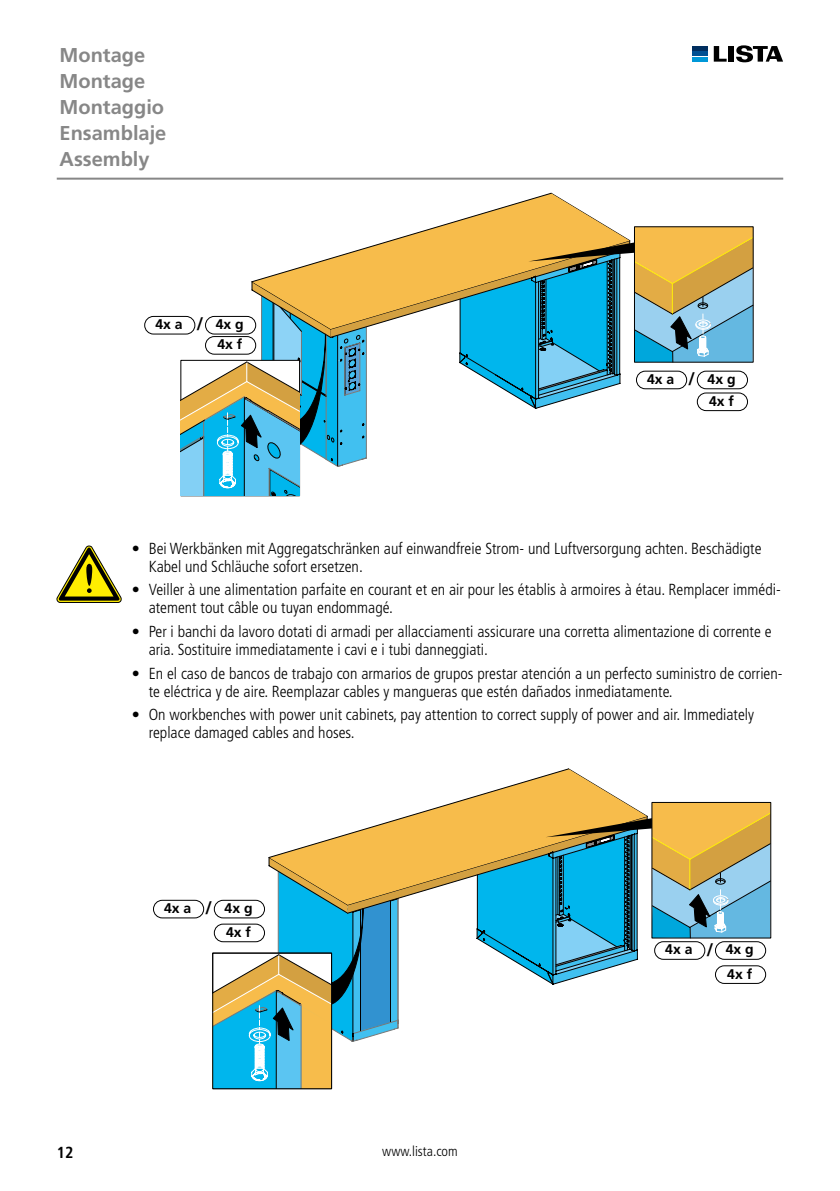
<style>
.page{position:relative;width:840px;height:1191px;background:#fff}
.page>*{position:absolute;margin:0;border:0;box-sizing:border-box;transform-origin:0 0}
.t1{font:700 20px/26px "Frutiger LT Std";color:#878787}
.t2{font:300 condensed 16px/18px "Frutiger LT Std";color:#000}
.t3{font:700 condensed 16px "Frutiger LT Std";color:#000}
.t4{font:700 14px "Frutiger LT Std";color:#000}
.t5{font:300 condensed 14px "Frutiger LT Std";color:#000}
.s1{font-size:18px}
</style>
<div class="page">
<hr style="left:57px;top:178px;width:725px;height:2px;background:#878787">
<hr style="left:692px;top:46px;width:15px;height:4px;background:#002e5f">
<hr style="left:692px;top:52px;width:15px;height:4px;background:#005092">
<div style="left:692px;top:57px;width:15px;height:5px;background:#0098d8"></div>
<svg style="left:713px;top:46px;width:13px;height:16px"></svg>
<div style="left:727px;top:46px;width:6px;height:16px;background:#000"></div>
<svg style="left:736px;top:45px;width:46px;height:17px"></svg>
<svg style="left:181px;top:193px;width:572px;height:303px"></svg>
<svg style="left:212px;top:768px;width:558px;height:320px"></svg>
<svg style="left:57px;top:546px;width:64px;height:56px"></svg>
<div style="left:214px;top:924px;width:50px;height:17px;background:#fff;border-radius:9px"></div>
<div style="left:214px;top:924px;width:50px;height:18px;border:1px solid #000;border-radius:9px"></div>
<div style="left:145px;top:316px;width:50px;height:18px;background:#fff;border-radius:9px"></div>
<div style="left:144px;top:316px;width:51px;height:18px;border:1px solid #000;border-radius:9px"></div>
<div style="left:205px;top:316px;width:50px;height:18px;background:#fff;border-radius:9px"></div>
<div style="left:205px;top:316px;width:51px;height:18px;border:1px solid #000;border-radius:9px"></div>
<div style="left:636px;top:371px;width:50px;height:18px;background:#fff;border-radius:9px"></div>
<div style="left:636px;top:371px;width:50px;height:18px;border:1px solid #000;border-radius:9px"></div>
<div style="left:697px;top:371px;width:50px;height:18px;background:#fff;border-radius:9px"></div>
<div style="left:696px;top:371px;width:51px;height:18px;border:1px solid #000;border-radius:9px"></div>
<div style="left:654px;top:941px;width:50px;height:18px;background:#fff;border-radius:9px"></div>
<div style="left:654px;top:941px;width:50px;height:18px;border:1px solid #000;border-radius:9px"></div>
<div style="left:715px;top:941px;width:50px;height:18px;background:#fff;border-radius:9px"></div>
<div style="left:714px;top:941px;width:51px;height:18px;border:1px solid #000;border-radius:9px"></div>
<div style="left:153px;top:900px;width:51px;height:18px;border:1px solid #000;border-radius:9px"></div>
<div style="left:214px;top:900px;width:50px;height:18px;background:#fff;border-radius:9px"></div>
<div style="left:214px;top:900px;width:50px;height:18px;border:1px solid #000;border-radius:9px"></div>
<div style="left:715px;top:965px;width:50px;height:18px;background:#fff;border-radius:9px"></div>
<div style="left:714px;top:965px;width:51px;height:18px;border:1px solid #000;border-radius:9px"></div>
<div style="left:697px;top:393px;width:50px;height:17px;background:#fff;border-radius:9px"></div>
<div style="left:696px;top:393px;width:51px;height:18px;border:1px solid #000;border-radius:9px"></div>
<div style="left:205px;top:336px;width:50px;height:18px;background:#fff;border-radius:9px"></div>
<div style="left:205px;top:336px;width:51px;height:18px;border:1px solid #000;border-radius:9px"></div>
<p class="t1" style="left:60px;top:42px;width:108px">Montage<br>Montage<br>Montaggio<br>Ensamblaje<br>Assembly</p>
<p class="t4" style="left:155px;top:316px;width:90px">4x a <span class="s1">/</span> 4x g</p>
<p class="t4" style="left:217px;top:336px;width:26px">4x f</p>
<p class="t4" style="left:646px;top:371px;width:90px">4x a <span class="s1">/</span> 4x g</p>
<p class="t4" style="left:708px;top:393px;width:26px">4x f</p>
<p class="t2" style="left:149px;top:539px;width:614px;text-indent:-17px">• Bei Werkbänken mit Aggregatschränken auf einwandfreie Strom- und Luftversorgung achten. Beschädigte<br>Kabel und Schläuche sofort ersetzen.</p>
<p class="t2" style="left:149px;top:581px;width:633px;text-indent:-17px">• Veiller à une alimentation parfaite en courant et en air pour les établis à armoires à étau. Remplacer immédi&shy;atement tout câble ou tuyan endommagé.</p>
<p class="t2" style="left:149px;top:622px;width:624px;text-indent:-17px">• Per i banchi da lavoro dotati di armadi per allacciamenti assicurare una corretta alimentazione di corrente e aria. Sostituire immediatamente i cavi e i tubi danneggiati.</p>
<p class="t2" style="left:149px;top:664px;width:635px;text-indent:-17px">• En el caso de bancos de trabajo con armarios de grupos prestar atención a un perfecto suministro de corrien&shy;te eléctrica y de aire. Reemplazar cables y mangueras que estén dañados inmediatamente.</p>
<p class="t2" style="left:149px;top:706px;width:606px;text-indent:-17px">• On workbenches with power unit cabinets, pay attention to correct supply of power and air. Immediately replace damaged cables and hoses.</p>
<p class="t4" style="left:164px;top:900px;width:90px">4x a <span class="s1">/</span> 4x g</p>
<p class="t4" style="left:226px;top:923px;width:26px">4x f</p>
<p class="t3" style="left:57px;top:1142px;width:18px">12</p>
<p class="t5" style="left:382px;top:1143px;width:77px">www.lista.com</p>
<p class="t4" style="left:665px;top:941px;width:90px">4x a <span class="s1">/</span> 4x g</p>
<p class="t4" style="left:726px;top:965px;width:26px">4x f</p>
</div>
